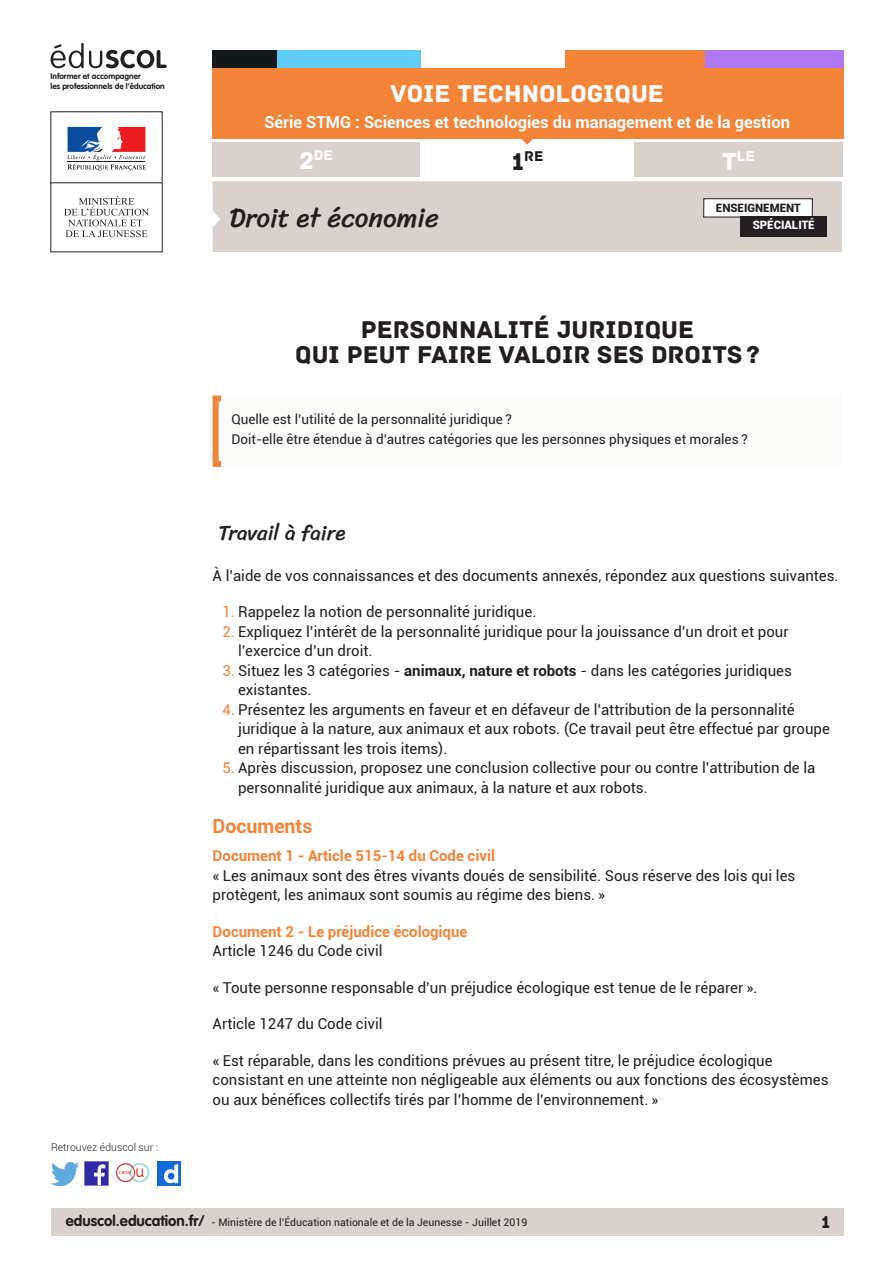
<style>
.page{position:relative;width:893px;height:1263px;background:#fff}
.page>*{position:absolute;margin:0;border:0;box-sizing:border-box;transform-origin:0 0}
.t1{font:27px "Sriracha";color:#231f20}
._01_titre_doc{font:25.5px/25.2px "Archive";color:#231f20;text-align:center}
.t2{font:25.5px "Archive";color:#fff}
._02_titre_1{font:21px "Sriracha";color:#231f20}
._03_titre_2{font:700 19.5px "Roboto";color:#f48437}
.t3{font:18px "Archive";color:#231f20}
.t4{font:700 16.5px "Roboto";color:#fff}
.Texte_courant{font:15px/19.5px "Roboto";color:#231f20}
._04_titre_3{font:700 15px "Roboto";color:#f48437}
.t5{font:14.85px "Archive";color:#fff}
.t6{font:14.85px "Archive";color:#231f20}
._08_txt_encadré{font:13.5px "Roboto";color:#231f20}
.t7{font:900 11.55px "Roboto";color:#231f20}
.t8{font:900 11.55px "Roboto";color:#fff}
.t9{font:10.5px "Roboto";color:#231f20}
.t10{font:300 10.5px "Roboto";color:#231f20}
.t11{font:700 8.1px/9.8px "VAG Rounded Std";color:#231f20}
.s1{font-size:25.5px}
.s2{color:#f48437}
.s3{font-weight:700}
.s4{font-family:"VAG Rounded Std";font-weight:700;font-size:15px}
</style>
<div class="page">
<div style="left:51px;top:1209px;width:792px;height:27px;background:#d8d1ce"></div>
<img style="left:85px;top:1162px;width:23px;height:23px">
<img style="left:51px;top:1163px;width:28px;height:22px">
<img style="left:158px;top:1162px;width:22px;height:23px">
<img style="left:115px;top:1162px;width:35px;height:21px">
<svg style="left:509px;top:138px;width:41px;height:7px"></svg>
<div style="left:213px;top:143px;width:207px;height:34px;background:#d8d1ce"></div>
<div style="left:634px;top:143px;width:209px;height:34px;background:#d8d1ce"></div>
<div style="left:213px;top:68px;width:630px;height:70px;background:#f48437"></div>
<div style="left:277px;top:50px;width:143px;height:18px;background:#5fcdf5"></div>
<div style="left:213px;top:50px;width:64px;height:18px;background:#141a1c"></div>
<div style="left:704px;top:50px;width:139px;height:18px;background:#b078f2"></div>
<div style="left:565px;top:50px;width:140px;height:18px;background:#f48437"></div>
<svg style="left:212px;top:181px;width:630px;height:71px;background:#d8d1cf"></svg>
<div style="left:740px;top:217px;width:87px;height:20px;background:#231f20"></div>
<svg style="left:67px;top:127px;width:79px;height:44px"></svg>
<hr style="left:67px;top:161px;width:78px;height:1px;background:#231f20">
<svg style="left:64px;top:196px;width:85px;height:41px"></svg>
<svg style="left:51px;top:43px;width:116px;height:25px"></svg>
<div style="left:213px;top:395px;width:629px;height:72px;background:#fbfbfa"></div>
<p class="t11" style="left:51px;top:71px;width:116px">Informer et accompagner<br>les professionnels de l’éducation</p>
<p class="t10" style="left:51px;top:1140px;width:109px">Retrouvez éduscol sur :</p>
<h2 class="t2" style="left:391px;top:79px;width:275px">VOIE TECHNOLOGIQUE</h2>
<p class="t4" style="left:264px;top:110px;width:527px">Série STMG : Sciences et technologies du management et de la gestion</p>
<p class="t5" style="left:300px;top:147px;width:35px"><span class="s1">2</span>DE</p>
<p class="t6" style="left:512px;top:148px;width:33px"><span class="s1">1</span>RE</p>
<p class="t5" style="left:722px;top:148px;width:34px"><span class="s1">T</span>LE</p>
<h1 class="t1" style="left:229px;top:202px;width:211px">Droit et économie</h1>
<p class="t7" style="left:716px;top:199px;width:86px">ENSEIGNEMENT</p>
<p class="t8" style="left:753px;top:217px;width:63px">SPÉCIALITÉ</p>
<p class="_01_titre_doc" style="left:295px;top:317px;width:466px">PERSONNALITÉ JURIDIQUE<br>QUI PEUT FAIRE VALOIR SES DROITS?</p>
<p class="_08_txt_encadré" style="left:231px;top:410px;width:282px">Quelle est l’utilité de la personnalité juridique ?</p>
<p class="_08_txt_encadré" style="left:231px;top:430px;width:518px">Doit-elle être étendue à d’autres catégories que les personnes physiques et morales ?</p>
<p class="_02_titre_1" style="left:219px;top:520px;width:128px">Travail à faire</p>
<p class="Texte_courant" style="left:213px;top:565px;width:627px">À l’aide de vos connaissances et des documents annexés, répondez aux questions suivantes.</p>
<p class="Texte_courant" style="left:223px;top:601px;width:315px"><span class="s2">1.</span> Rappelez la notion de personnalité juridique.</p>
<p class="Texte_courant" style="left:238px;top:621px;width:552px;text-indent:-16px"><span class="s2">2.</span> Expliquez l’intérêt de la personnalité juridique pour la jouissance d’un droit et pour l’exercice d’un droit.</p>
<p class="Texte_courant" style="left:238px;top:660px;width:555px;text-indent:-16px"><span class="s2">3.</span> Situez les 3 catégories - <span class="s3">animaux, nature et robots</span> - dans les catégories juridiques existantes.</p>
<p class="Texte_courant" style="left:238px;top:699px;width:593px;text-indent:-16px"><span class="s2">4.</span> Présentez les arguments en faveur et en défaveur de l’attribution de la personnalité juridique à la nature, aux animaux et aux robots. (Ce travail peut être effectué par groupe en répartissant les trois items).</p>
<p class="Texte_courant" style="left:238px;top:757px;width:579px;text-indent:-16px"><span class="s2">5.</span> Après discussion, proposez une conclusion collective pour ou contre l’attribution de la personnalité juridique aux animaux, à la nature et aux robots.</p>
<p class="_03_titre_2" style="left:213px;top:812px;width:101px">Documents</p>
<p class="_04_titre_3" style="left:213px;top:845px;width:284px">Document 1 - Article 515-14 du Code civil</p>
<p class="Texte_courant" style="left:213px;top:865px;width:584px">« Les animaux sont des êtres vivants doués de sensibilité. Sous réserve des lois qui les protègent, les animaux sont soumis au régime des biens. »</p>
<p class="_04_titre_3" style="left:213px;top:921px;width:256px">Document 2 - Le préjudice écologique</p>
<p class="Texte_courant" style="left:213px;top:940px;width:172px">Article 1246 du Code civil</p>
<p class="Texte_courant" style="left:213px;top:977px;width:546px">« Toute personne responsable d’un préjudice écologique est tenue de le réparer ».</p>
<p class="Texte_courant" style="left:213px;top:1013px;width:172px">Article 1247 du Code civil</p>
<p class="Texte_courant" style="left:213px;top:1050px;width:617px">« Est réparable, dans les conditions prévues au présent titre, le préjudice écologique consistant en une atteinte non négligeable aux éléments ou aux fonctions des écosystèmes ou aux bénéfices collectifs tirés par l’homme de l’environnement. »</p>
<p class="t9" style="left:66px;top:1215px;width:463px"><span class="s4">eduscol.education.fr/</span> - Ministère de l’Éducation nationale et de la Jeunesse - Juillet 2019</p>
<p class="t3" style="left:821px;top:1211px;width:10px">1</p>
</div>
